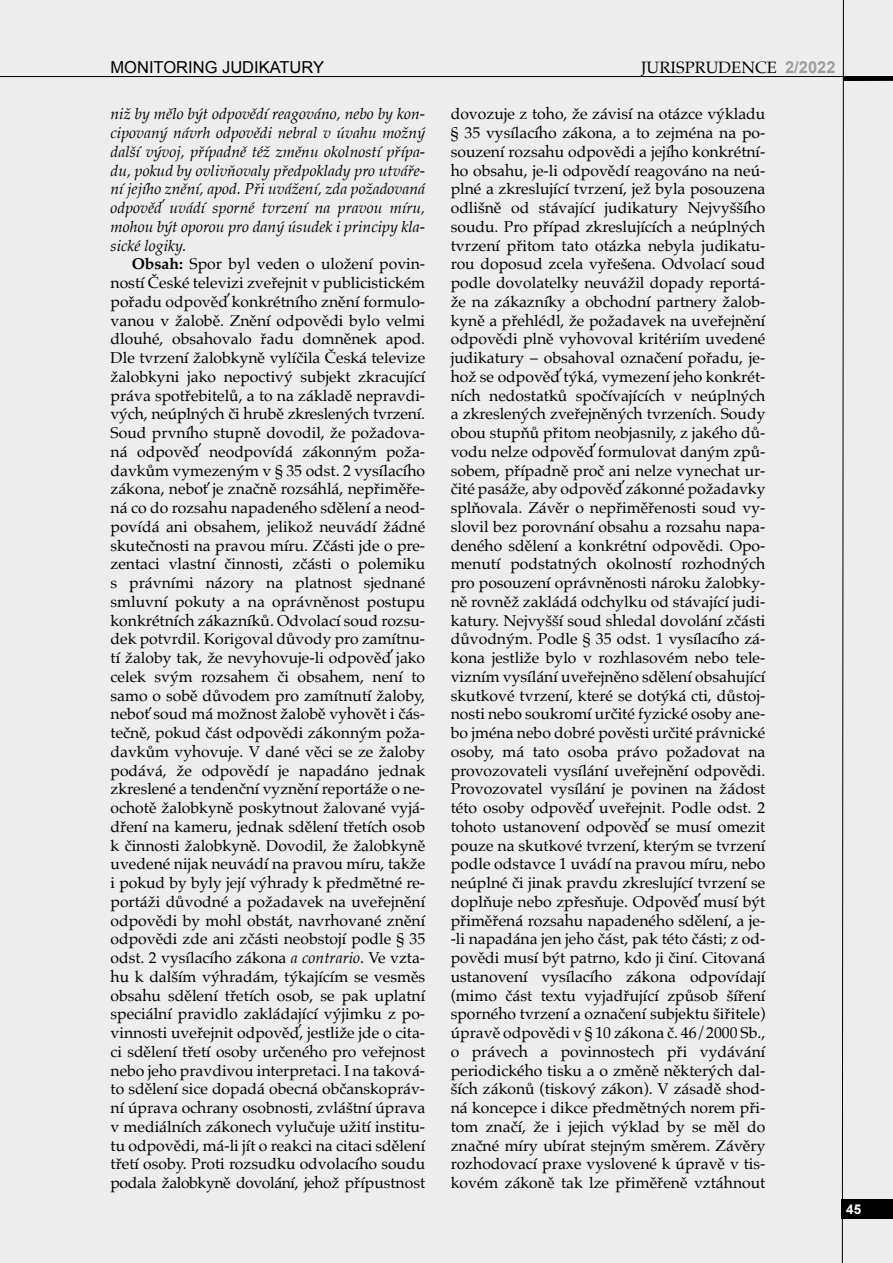
<style>
.page{position:relative;width:893px;height:1263px;background:#ededed}
.page>*{position:absolute;margin:0;border:0;box-sizing:border-box;transform-origin:0 0}
.t1{font:16.5px "Arial";color:#000}
.t2{font:16.5px "Palatino";color:#000}
.t3{font:15.75px/18.8px "Palatino";color:#000;text-align:justify}
.t4{font:italic 15.75px/18.8px "Palatino";color:#000;text-align:justify}
.t5{font:700 13.5px "Arial";color:#fff}
.s1{font-family:"Arial";font-weight:700;color:#9d9d9c}
.s2{font-weight:700}
.s3{font-style:italic}
</style>
<div class="page">
<svg style="left:842px;top:0;width:2px;height:1263px;background:#767676"></svg>
<hr style="left:0;top:76px;width:893px;height:1px;background:#000">
<hr style="left:843px;top:77px;width:50px;height:4px;background:#000">
<div style="left:842px;top:1199px;width:51px;height:19px;background:#000"></div>
<p class="t1" style="left:111px;top:57px;width:215px">MONITORING JUDIKATURY</p>
<p class="t2" style="left:641px;top:54px;width:196px">JURISPRUDENCE <span class="s1">2/2022</span></p>
<p class="t4" style="left:111px;top:104px;width:316px">niž by mělo být odpovědí reagováno, nebo by kon&shy;cipovaný návrh odpovědi nebral v úvahu možný další vývoj, případně též změnu okolností přípa&shy;du, pokud by ovlivňovaly předpoklady pro utváře&shy;ní jejího znění, apod. Při uvážení, zda požadovaná odpověď uvádí sporné tvrzení na pravou míru, mohou být oporou pro daný úsudek i principy kla&shy;sické logiky.</p>
<p class="t3" style="left:111px;top:254px;width:316px;text-indent:21px"><span class="s2">Obsah:</span> Spor byl veden o uložení povin&shy;ností České televizi zveřejnit v publicistickém pořadu odpověď konkrétního znění formulo&shy;vanou v žalobě. Znění odpovědi bylo velmi dlouhé, obsahovalo řadu domněnek apod.<br>Dle tvrzení žalobkyně vylíčila Česká televize žalobkyni jako nepoctivý subjekt zkracující práva spotřebitelů, a to na základě nepravdi&shy;vých, neúplných či hrubě zkreslených tvrzení.<br>Soud prvního stupně dovodil, že požadova&shy;ná odpověď neodpovídá zákonným poža&shy;davkům vymezeným v § 35 odst. 2 vysílacího zákona, neboť je značně rozsáhlá, nepřiměře&shy;ná co do rozsahu napadeného sdělení a neod&shy;povídá ani obsahem, jelikož neuvádí žádné skutečnosti na pravou míru. Zčásti jde o pre&shy;zentaci vlastní činnosti, zčásti o polemiku s právními názory na platnost sjednané smluvní pokuty a na oprávněnost postupu konkrétních zákazníků. Odvolací soud rozsu&shy;dek potvrdil. Korigoval důvody pro zamítnu&shy;tí žaloby tak, že nevyhovuje-li odpověď jako celek svým rozsahem či obsahem, není to samo o sobě důvodem pro zamítnutí žaloby, neboť soud má možnost žalobě vyhovět i čás&shy;tečně, pokud část odpovědi zákonným poža&shy;davkům vyhovuje. V dané věci se ze žaloby podává, že odpovědí je napadáno jednak zkreslené a tendenční vyznění reportáže o ne&shy;ochotě žalobkyně poskytnout žalované vyjá&shy;dření na kameru, jednak sdělení třetích osob k činnosti žalobkyně. Dovodil, že žalobkyně uvedené nijak neuvádí na pravou míru, takže i pokud by byly její výhrady k předmětné re&shy;portáži důvodné a požadavek na uveřejnění odpovědi by mohl obstát, navrhované znění odpovědi zde ani zčásti neobstojí podle § 35 odst. 2 vysílacího zákona <span class="s3">a contrario</span>. Ve vzta&shy;hu k dalším výhradám, týkajícím se vesměs obsahu sdělení třetích osob, se pak uplatní speciální pravidlo zakládající výjimku z po&shy;vinnosti uveřejnit odpověď, jestliže jde o cita&shy;ci sdělení třetí osoby určeného pro veřejnost nebo jeho pravdivou interpretaci. I na taková&shy;to sdělení sice dopadá obecná občanskopráv&shy;ní úprava ochrany osobnosti, zvláštní úprava v mediálních zákonech vylučuje užití institu&shy;tu odpovědi, má-li jít o reakci na citaci sdělení třetí osoby. Proti rozsudku odvolacího soudu podala žalobkyně dovolání, jehož přípustnost</p>
<p class="t3" style="left:451px;top:104px;width:316px">dovozuje z toho, že závisí na otázce výkladu § 35 vysílacího zákona, a to zejména na po&shy;souzení rozsahu odpovědi a jejího konkrétní&shy;ho obsahu, je-li odpovědí reagováno na neú&shy;plné a zkreslující tvrzení, jež byla posouzena odlišně od stávající judikatury Nejvyššího soudu. Pro případ zkreslujících a neúplných tvrzení přitom tato otázka nebyla judikatu&shy;rou doposud zcela vyřešena. Odvolací soud podle dovolatelky neuvážil dopady reportá&shy;že na zákazníky a obchodní partnery žalob&shy;kyně a přehlédl, že požadavek na uveřejnění odpovědi plně vyhovoval kritériím uvedené judikatury – obsahoval označení pořadu, je&shy;hož se odpověď týká, vymezení jeho konkrét&shy;ních nedostatků spočívajících v neúplných a zkreslených zveřejněných tvrzeních. Soudy obou stupňů přitom neobjasnily, z jakého dů&shy;vodu nelze odpověď formulovat daným způ&shy;sobem, případně proč ani nelze vynechat ur&shy;čité pasáže, aby odpověď zákonné požadavky splňovala. Závěr o nepřiměřenosti soud vy&shy;slovil bez porovnání obsahu a rozsahu napa&shy;deného sdělení a konkrétní odpovědi. Opo&shy;menutí podstatných okolností rozhodných pro posouzení oprávněnosti nároku žalobky&shy;ně rovněž zakládá odchylku od stávající judi&shy;katury. Nejvyšší soud shledal dovolání zčásti důvodným. Podle § 35 odst. 1 vysílacího zá&shy;kona jestliže bylo v rozhlasovém nebo tele&shy;vizním vysílání uveřejněno sdělení obsahující skutkové tvrzení, které se dotýká cti, důstoj&shy;nosti nebo soukromí určité fyzické osoby ane&shy;bo jména nebo dobré pověsti určité právnické osoby, má tato osoba právo požadovat na provozovateli vysílání uveřejnění odpovědi.<br>Provozovatel vysílání je povinen na žádost této osoby odpověď uveřejnit. Podle odst. 2 tohoto ustanovení odpověď se musí omezit pouze na skutkové tvrzení, kterým se tvrzení podle odstavce 1 uvádí na pravou míru, nebo neúplné či jinak pravdu zkreslující tvrzení se doplňuje nebo zpřesňuje. Odpověď musí být přiměřená rozsahu napadeného sdělení, a je--li napadána jen jeho část, pak této části; z od&shy;povědi musí být patrno, kdo ji činí. Citovaná ustanovení vysílacího zákona odpovídají (mimo část textu vyjadřující způsob šíření sporného tvrzení a označení subjektu šiřitele) úpravě odpovědi v § 10 zákona č. 46/2000 Sb., o právech a povinnostech při vydávání periodického tisku a o změně některých dal&shy;ších zákonů (tiskový zákon). V zásadě shod&shy;ná koncepce i dikce předmětných norem při&shy;tom značí, že i jejich výklad by se měl do značné míry ubírat stejným směrem. Závěry rozhodovací praxe vyslovené k úpravě v tis&shy;kovém zákoně tak lze přiměřeně vztáhnout</p>
<p class="t5" style="left:846px;top:1200px;width:17px">45</p>
</div>
